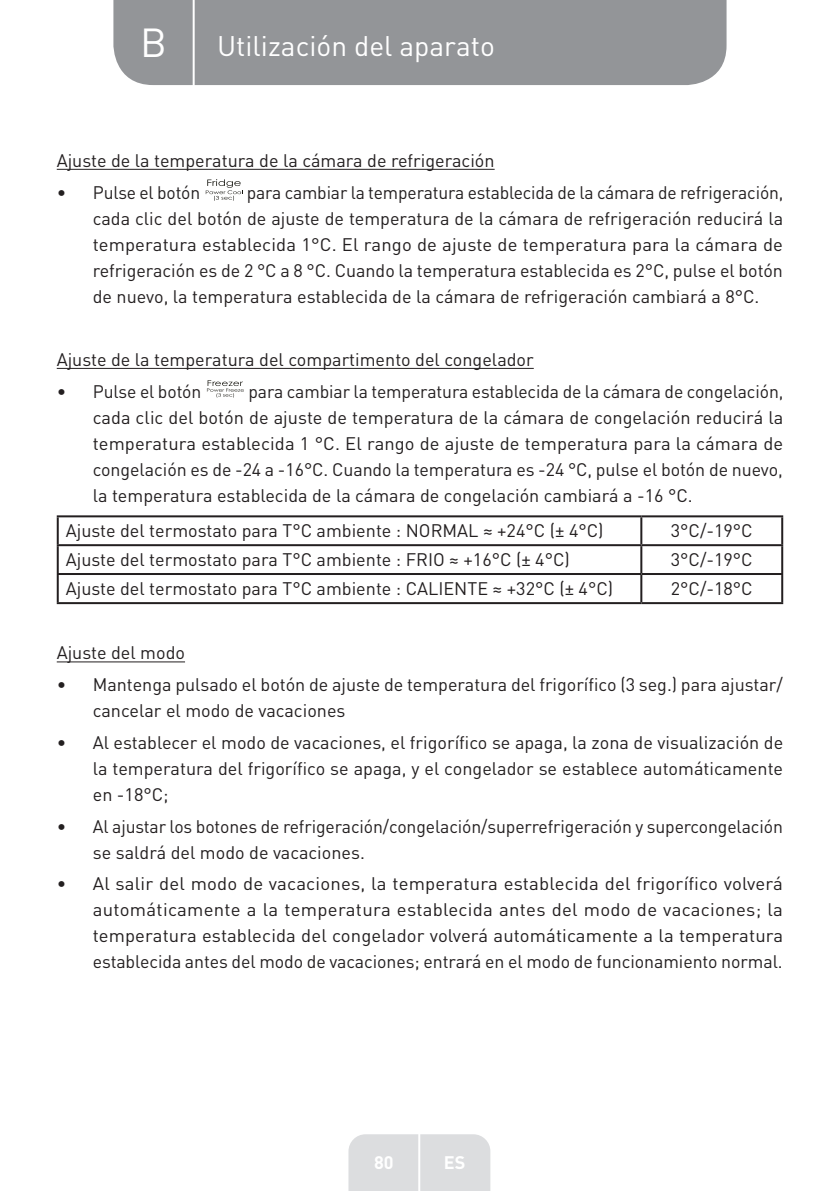
<style>
.page{position:relative;width:840px;height:1191px;background:#fff}
.page>*{position:absolute;margin:0;border:0;box-sizing:border-box;transform-origin:0 0}
.t1{font:40px "DIN Pro";color:#fff}
.t2{font:28px "DIN Pro";color:#fff}
.t3{font:18px/26px "DIN Pro";color:#231f20;text-align:justify}
.t4{font:18px "DIN Pro";color:#231f20}
.t5{font:700 18px "DIN Pro";color:#fff}
</style>
<div class="page">
<div style="left:113px;top:0;width:613px;height:85px;background:#939598"></div>
<div style="left:348px;top:1134px;width:142px;height:57px;background:#dcdddf"></div>
<hr style="left:418px;top:1111px;width:2px;height:80px;background:#fff">
<hr style="left:192px;top:0;width:2px;height:88px;background:#fff">
<hr style="left:57px;top:169px;width:437px;height:1px;background:#231f20">
<hr style="left:57px;top:368px;width:476px;height:1px;background:#231f20">
<hr style="left:57px;top:661px;width:128px;height:1px;background:#231f20">
<svg style="left:206px;top:179px;width:37px;height:22px"></svg>
<svg style="left:207px;top:380px;width:37px;height:17px"></svg>
<hr style="left:57px;top:515px;width:584px;height:2px;background:#231f20">
<hr style="left:57px;top:517px;width:2px;height:27px;background:#231f20">
<hr style="left:641px;top:515px;width:141px;height:2px;background:#231f20">
<hr style="left:640px;top:517px;width:2px;height:27px;background:#231f20">
<hr style="left:780px;top:517px;width:2px;height:27px;background:#231f20">
<hr style="left:57px;top:544px;width:584px;height:2px;background:#231f20">
<hr style="left:57px;top:546px;width:2px;height:27px;background:#231f20">
<hr style="left:641px;top:544px;width:141px;height:2px;background:#231f20">
<hr style="left:640px;top:546px;width:2px;height:27px;background:#231f20">
<hr style="left:780px;top:546px;width:2px;height:27px;background:#231f20">
<hr style="left:57px;top:573px;width:584px;height:2px;background:#231f20">
<hr style="left:57px;top:575px;width:2px;height:27px;background:#231f20">
<hr style="left:641px;top:573px;width:141px;height:2px;background:#231f20">
<hr style="left:640px;top:575px;width:2px;height:27px;background:#231f20">
<hr style="left:780px;top:575px;width:2px;height:27px;background:#231f20">
<hr style="left:57px;top:602px;width:584px;height:2px;background:#231f20">
<hr style="left:641px;top:602px;width:141px;height:2px;background:#231f20">
<h1 class="t1" style="left:140px;top:15px;width:28px">B</h1>
<h2 class="t2" style="left:217px;top:27px;width:279px">Utilización del aparato</h2>
<p class="t3" style="left:57px;top:147px;width:439px">Ajuste de la temperatura de la cámara de refrigeración</p>
<p class="t3" style="left:57px;top:178px;width:145px">• Pulse el botón</p>
<p class="t3" style="left:93px;top:178px;width:691px;text-indent:154px">para cambiar la temperatura establecida de la cámara de refrigeración, cada clic del botón de ajuste de temperatura de la cámara de refrigeración reducirá la temperatura establecida 1°C. El rango de ajuste de temperatura para la cámara de refrigeración es de 2 °C a 8 °C. Cuando la temperatura establecida es 2°C, pulse el botón de nuevo, la temperatura establecida de la cámara de refrigeración cambiará a 8°C.</p>
<p class="t3" style="left:57px;top:346px;width:478px">Ajuste de la temperatura del compartimento del congelador</p>
<p class="t3" style="left:57px;top:377px;width:146px">• Pulse el botón</p>
<p class="t3" style="left:93px;top:377px;width:691px;text-indent:156px">para cambiar la temperatura establecida de la cámara de congelación, cada clic del botón de ajuste de temperatura de la cámara de congelación reducirá la temperatura establecida 1 °C. El rango de ajuste de temperatura para la cámara de congelación es de -24 a -16°C. Cuando la temperatura es -24 °C, pulse el botón de nuevo, la temperatura establecida de la cámara de congelación cambiará a -16 °C.</p>
<p class="t4" style="left:66px;top:516px;width:539px">Ajuste del termostato para T°C ambiente : NORMAL ≈ +24°C (± 4°C)</p>
<p class="t4" style="left:670px;top:516px;width:83px">3°C/-19°C</p>
<p class="t4" style="left:66px;top:545px;width:505px">Ajuste del termostato para T°C ambiente : FRIO ≈ +16°C (± 4°C)</p>
<p class="t4" style="left:670px;top:545px;width:83px">3°C/-19°C</p>
<p class="t4" style="left:66px;top:574px;width:548px">Ajuste del termostato para T°C ambiente : CALIENTE ≈ +32°C (± 4°C)</p>
<p class="t4" style="left:670px;top:574px;width:83px">2°C/-18°C</p>
<p class="t3" style="left:57px;top:639px;width:130px">Ajuste del modo</p>
<p class="t3" style="left:93px;top:671px;width:691px;text-indent:-36px">• Mantenga pulsado el botón de ajuste de temperatura del frigorífico (3 seg.) para ajustar/ cancelar el modo de vacaciones</p>
<p class="t3" style="left:93px;top:728px;width:691px;text-indent:-36px">• Al establecer el modo de vacaciones, el frigorífico se apaga, la zona de visualización de la temperatura del frigorífico se apaga, y el congelador se establece automáticamente en -18°C;</p>
<p class="t3" style="left:93px;top:812px;width:691px;text-indent:-36px">• Al ajustar los botones de refrigeración/congelación/superrefrigeración y supercongelación se saldrá del modo de vacaciones.</p>
<p class="t3" style="left:93px;top:870px;width:691px;text-indent:-36px">• Al salir del modo de vacaciones, la temperatura establecida del frigorífico volverá automáticamente a la temperatura establecida antes del modo de vacaciones; la temperatura establecida del congelador volverá automáticamente a la temperatura establecida antes del modo de vacaciones; entrará en el modo de funcionamiento normal.</p>
<p class="t5" style="left:374px;top:1150px;width:21px">80</p>
<p class="t5" style="left:443px;top:1150px;width:23px">ES</p>
</div>
